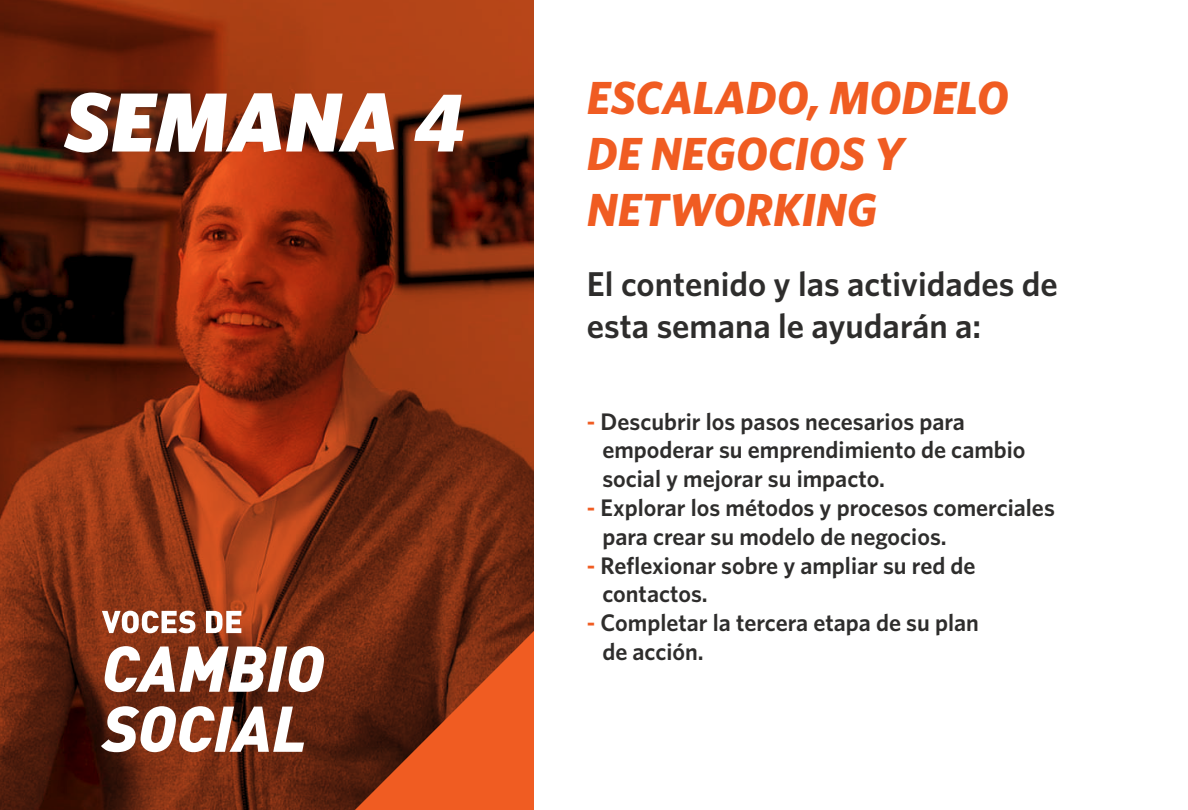
<style>
.page{position:relative;width:1188px;height:810px;background:#fff}
.page>*{position:absolute;margin:0;border:0;box-sizing:border-box;transform-origin:0 0}
.t1{font:italic 900 84px "Whitney";color:#fff}
.t2{font:italic 700 46.5px/55.8px "Whitney";color:#f05c22}
.t3{font:600 34.5px/41.4px "Whitney";color:#2e2d2c}
.t4{font:600 24px/28.8px "Whitney";color:#2e2d2c}
.s1{color:#f05c22}
</style>
<div class="page">
<svg style="left:0;top:0;width:534px;height:810px;background:#7b2a0f"></svg>
<svg style="left:355px;top:631px;width:179px;height:179px;background:#a43e18"></svg>
<svg style="left:102px;top:611px;width:93px;height:22px"></svg>
<svg style="left:206px;top:611px;width:35px;height:22px"></svg>
<svg style="left:105px;top:646px;width:219px;height:46px"></svg>
<svg style="left:101px;top:706px;width:203px;height:46px"></svg>
<h1 class="t1" style="left:64px;top:66px;width:402px">SEMANA 4</h1>
<h2 class="t2" style="left:587px;top:69px;width:423px">ESCALADO, MODELO<br>DE NEGOCIOS Y<br>NETWORKING</h2>
<h3 class="t3" style="left:587px;top:263px;width:472px">El contenido y las actividades de esta semana le ayudarán a:</h3>
<p class="t4" style="left:602px;top:406px;width:425px;text-indent:-15px"><span class="s1">-</span> Descubrir los pasos necesarios para empoderar su emprendimiento de cambio social y mejorar su impacto.</p>
<p class="t4" style="left:602px;top:493px;width:454px;text-indent:-15px"><span class="s1">-</span> Explorar los métodos y procesos comerciales para crear su modelo de negocios.</p>
<p class="t4" style="left:602px;top:550px;width:375px;text-indent:-15px"><span class="s1">-</span> Reflexionar sobre y ampliar su red de contactos.</p>
<p class="t4" style="left:602px;top:608px;width:378px;text-indent:-15px"><span class="s1">-</span> Completar la tercera etapa de su plan de acción.</p>
</div>
